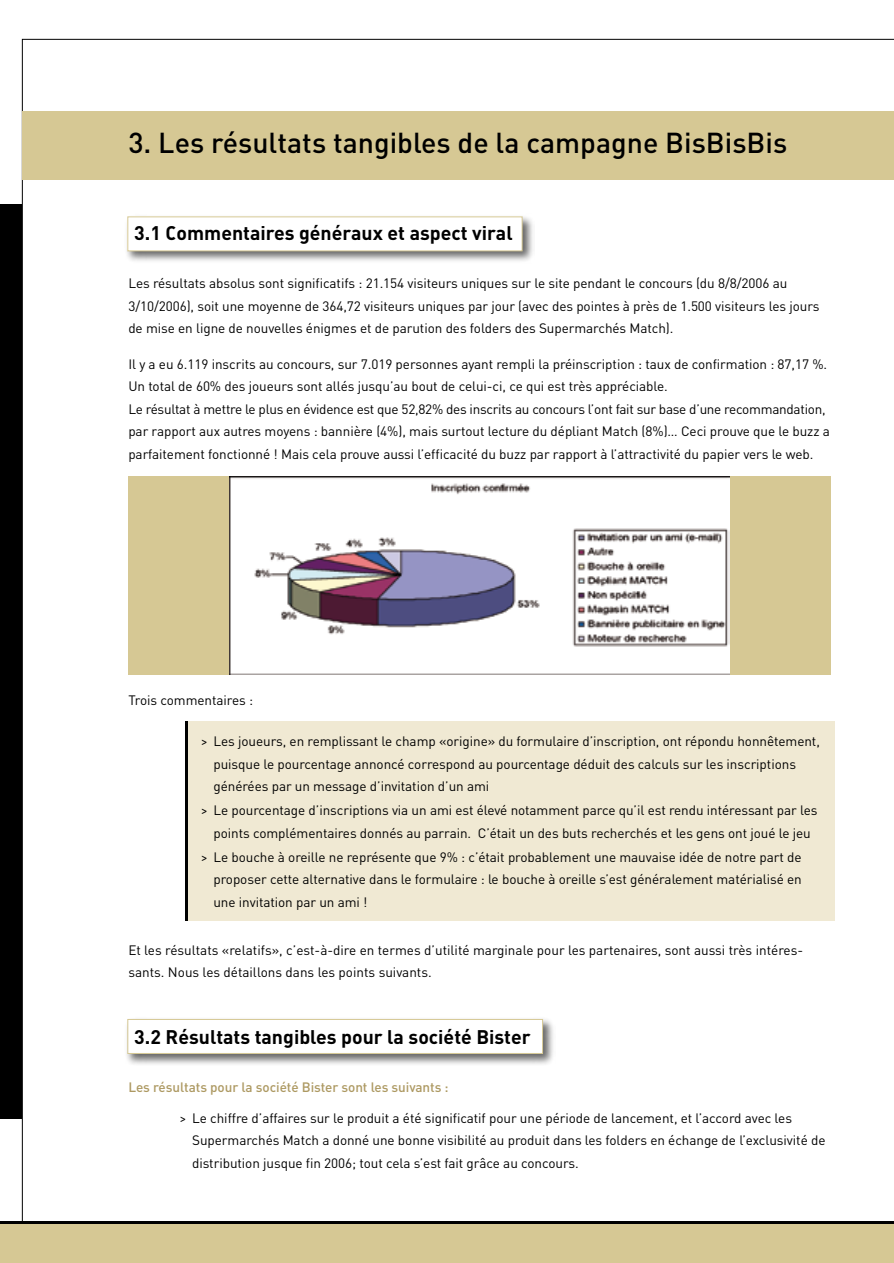
<style>
.page{position:relative;width:894px;height:1263px;background:#fff}
.page>*{position:absolute;margin:0;border:0;box-sizing:border-box;transform-origin:0 0}
.t1{font:500 28.5px "DIN";color:#000}
.t2{font:700 19.5px "DIN";color:#000}
.t3{font:13.5px/22.5px "DIN";letter-spacing:-.005em;color:#000}
.t4{font:500 13.5px "DIN";letter-spacing:-.005em;color:#ad9962}
</style>
<div class="page">
<div style="left:1px;top:1221px;width:892px;height:42px;background:#d6c894"></div>
<hr style="left:1px;top:1221px;width:892px;height:2px;background:#000">
<div style="left:1px;top:205px;width:21px;height:914px;background:#000"></div>
<div style="left:124px;top:1015px;width:431px;height:51px;background:#000;opacity:.6"></div>
<div style="left:128px;top:1019px;width:414px;height:34px;background:#fff"></div>
<div style="left:127px;top:1019px;width:416px;height:35px;border:1px solid #d6c894"></div>
<div style="left:186px;top:721px;width:648px;height:200px;background:#f0e9d3"></div>
<hr style="left:186px;top:721px;width:2px;height:200px;background:#000">
<div style="left:124px;top:213px;width:410px;height:51px;background:#000;opacity:.6"></div>
<div style="left:128px;top:217px;width:394px;height:34px;background:#fff"></div>
<div style="left:127px;top:216px;width:395px;height:35px;border:1px solid #d6c894"></div>
<div style="left:22px;top:111px;width:871px;height:68px;background:#d6c894"></div>
<div style="left:128px;top:477px;width:702px;height:198px;background:#d6c894"></div>
<img style="left:229px;top:477px;width:500px;height:198px">
<h1 class="t1" style="left:128px;top:124px;width:660px">3. Les résultats tangibles de la campagne BisBisBis</h1>
<h2 class="t2" style="left:134px;top:221px;width:380px">3.1 Commentaires généraux et aspect viral</h2>
<p class="t3" style="left:128px;top:272px;width:692px">Les résultats absolus sont significatifs : 21.154 visiteurs uniques sur le site pendant le concours (du 8/8/2006 au<br>3/10/2006), soit une moyenne de 364,72 visiteurs uniques par jour (avec des pointes à près de 1.500 visiteurs les jours de mise en ligne de nouvelles énigmes et de parution des folders des Supermarchés Match).</p>
<p class="t3" style="left:128px;top:352px;width:703px">Il y a eu 6.119 inscrits au concours, sur 7.019 personnes ayant rempli la préinscription : taux de confirmation : 87,17 %.<br>Un total de 60% des joueurs sont allés jusqu’au bout de celui-ci, ce qui est très appréciable.<br>Le résultat à mettre le plus en évidence est que 52,82% des inscrits au concours l’ont fait sur base d’une recommandation, par rapport aux autres moyens : bannière (4%), mais surtout lecture du dépliant Match (8%)… Ceci prouve que le buzz a parfaitement fonctionné ! Mais cela prouve aussi l’efficacité du buzz par rapport à l’attractivité du papier vers le web.</p>
<p class="t3" style="left:128px;top:689px;width:126px">Trois commentaires :</p>
<p class="t3" style="left:213px;top:730px;width:608px;text-indent:-13px">&gt; Les joueurs, en remplissant le champ «origine» du formulaire d’inscription, ont répondu honnêtement, puisque le pourcentage annoncé correspond au pourcentage déduit des calculs sur les inscriptions générées par un message d’invitation d’un ami</p>
<p class="t3" style="left:201px;top:799px;width:618px;text-align:center">&gt; Le pourcentage d’inscriptions via un ami est élevé notamment parce qu’il est rendu intéressant par les points complémentaires donnés au parrain. C’était un des buts recherchés et les gens ont joué le jeu</p>
<p class="t3" style="left:213px;top:845px;width:589px;text-align:justify;text-indent:-13px">&gt; Le bouche à oreille ne représente que 9% : c’était probablement une mauvaise idée de notre part de proposer cette alternative dans le formulaire : le bouche à oreille s’est généralement matérialisé en une invitation par un ami !</p>
<p class="t3" style="left:128px;top:938px;width:676px">Et les résultats «relatifs», c’est-à-dire en termes d’utilité marginale pour les partenaires, sont aussi très intéres&shy;sants. Nous les détaillons dans les points suivants.</p>
<h2 class="t2" style="left:134px;top:1024px;width:398px">3.2 Résultats tangibles pour la société Bister</h2>
<p class="t4" style="left:128px;top:1078px;width:322px">Les résultats pour la société Bister sont les suivants :</p>
<p class="t3" style="left:192px;top:1106px;width:634px;text-indent:-13px">&gt; Le chiffre d’affaires sur le produit a été significatif pour une période de lancement, et l’accord avec les<br>Supermarchés Match a donné une bonne visibilité au produit dans les folders en échange de l’exclusivité de distribution jusque fin 2006; tout cela s’est fait grâce au concours.</p>
</div>
